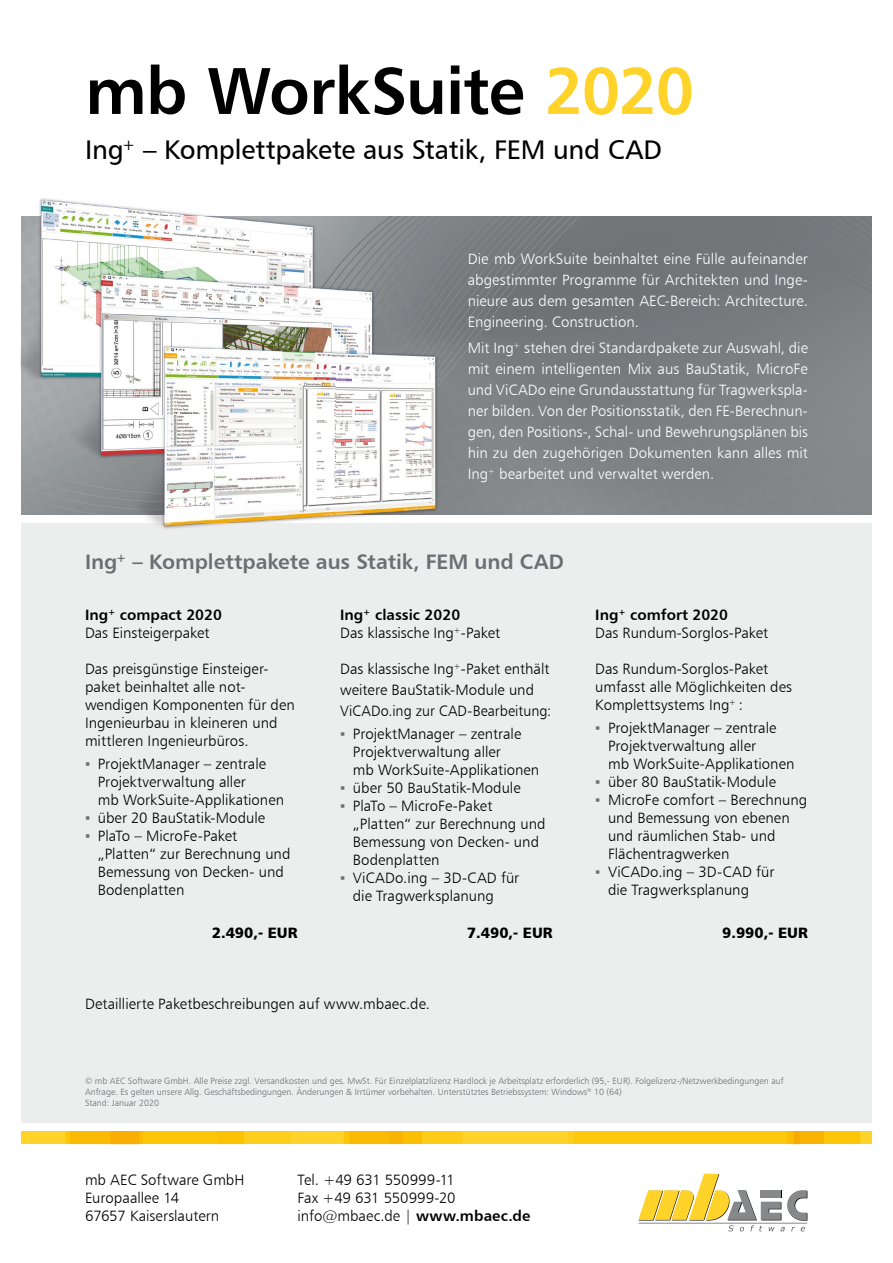
<style>
.page{position:relative;width:893px;height:1263px;background:#fff}
.page>*{position:absolute;margin:0;border:0;box-sizing:border-box;transform-origin:0 0}
.t1{font:66px "Humanist 777 BT Bold B";letter-spacing:-.02em;color:#000}
.t2{font:27px "Humanist 777 BT Roman B";letter-spacing:-.01em;color:#000}
.t3{font:21px "Humanist 777 BT Bold B";letter-spacing:-.005em;color:#6b6f72}
.t4{font:15px/18px "Humanist 777 BT Light B";color:#000}
.t5{font:15px/21px "Humanist 777 BT Light B";letter-spacing:.005em;color:#fff;text-align:justify}
.t6{font:15px "Humanist 777 BT Bold B";color:#000}
.t7{font:15px "Humanist 777 BT Black B";color:#000}
.t8{font:9px/10.8px "Humanist 777 BT Light B";color:#6b6f72}
.s1{color:#ffd329}
.s2{font-family:"Arial";color:#6b6f72}
.s3{font-family:"Humanist 777 BT Bold B"}
</style>
<div class="page">
<div style="left:21px;top:523px;width:851px;height:600px;background:#eceded"></div>
<svg style="left:638px;top:1174px;width:169px;height:57px"></svg>
<hr style="left:638px;top:1223px;width:169px;height:1px;background:#87888a">
<img style="left:73px;top:217px;width:799px;height:297px">
<div style="left:21px;top:1131px;width:851px;height:13px;background:#ffd329"></div>
<div style="left:573px;top:1131px;width:214px;height:13px;background:#fdc90d"></div>
<svg style="left:787px;top:1131px;width:73px;height:13px"></svg>
<div style="left:800px;top:1131px;width:23px;height:13px;background:#f9b300"></div>
<div style="left:794px;top:1131px;width:6px;height:13px;background:#f7ab00"></div>
<svg style="left:344px;top:1131px;width:118px;height:13px"></svg>
<div style="left:402px;top:1131px;width:20px;height:13px;background:#fbbf00"></div>
<div style="left:349px;top:1131px;width:40px;height:13px;background:#faba00"></div>
<div style="left:389px;top:1131px;width:13px;height:13px;background:#f9b400"></div>
<svg style="left:244px;top:1132px;width:47px;height:12px"></svg>
<svg style="left:65px;top:1131px;width:45px;height:13px"></svg>
<div style="left:143px;top:1131px;width:75px;height:13px;background:#fdc607"></div>
<div style="left:218px;top:1131px;width:26px;height:13px;background:#fcc100"></div>
<hr style="left:139px;top:1131px;width:4px;height:13px;background:#faba00">
<div style="left:110px;top:1131px;width:29px;height:13px;background:#f8af00"></div>
<div style="left:568px;top:1131px;width:5px;height:13px;background:#fece1d"></div>
<img style="left:21px;top:198px;width:419px;height:39px">
<img style="left:20px;top:236px;width:53px;height:279px">
<img style="left:72px;top:514px;width:368px;height:9px">
<img style="left:157px;top:523px;width:84px;height:6px">
<h1 class="t1" style="left:85px;top:49px;width:611px">mb WorkSuite <span class="s1">2020</span></h1>
<h2 class="t2" style="left:85px;top:133px;width:579px">Ing<sup>+</sup> – Komplettpakete aus Statik, FEM und CAD</h2>
<p class="t5" style="left:468px;top:248px;width:342px">Die mb WorkSuite beinhaltet eine Fülle aufeinander abgestimmter Programme für Architekten und Inge&shy;nieure aus dem gesamten AEC-Bereich: Architecture.<br>Engineering. Construction.</p>
<p class="t5" style="left:468px;top:337px;width:342px">Mit Ing<sup>+</sup> stehen drei Standardpakete zur Auswahl, die mit einem intelligenten Mix aus BauStatik, MicroFe und ViCADo eine Grundausstattung für Tragwerkspla&shy;ner bilden. Von der Positionsstatik, den FE-Berechnun&shy;gen, den Positions-, Schal- und Bewehrungsplänen bis hin zu den zugehörigen Dokumenten kann alles mit Ing<sup>+</sup> bearbeitet und verwaltet werden.</p>
<h3 class="t3" style="left:85px;top:548px;width:480px">Ing<sup>+</sup> – Komplettpakete aus Statik, FEM und CAD</h3>
<p class="t6" style="left:340px;top:605px;width:122px">Ing<sup>+</sup> classic 2020</p>
<p class="t4" style="left:340px;top:623px;width:162px">Das klassische Ing<sup>+</sup>-Paket</p>
<p class="t4" style="left:340px;top:658px;width:213px;line-height:21px">Das klassische Ing<sup>+</sup>-Paket enthält weitere BauStatik- Module und<br>ViCADo.ing zur CAD-Bearbeitung:</p>
<p class="t4" style="left:353px;top:724px;width:188px;text-indent:-13px"><span class="s2">▪</span> ProjektManager – zentrale<br>Projekt verwaltung aller<br>mb WorkSuite-Applikationen</p>
<p class="t4" style="left:340px;top:778px;width:182px"><span class="s2">▪</span> über 50 BauStatik-Module</p>
<p class="t4" style="left:353px;top:796px;width:194px;text-indent:-13px"><span class="s2">▪</span> PlaTo – MicroFe-Paket „Platten“ zur Berechnung und<br>Bemessung von Decken- und<br>Bodenplatten</p>
<p class="t4" style="left:353px;top:868px;width:168px;text-indent:-13px"><span class="s2">▪</span> ViCADo.ing – 3D-CAD für die Tragwerksplanung</p>
<p class="t7" style="left:467px;top:923px;width:87px">7.490,- EUR</p>
<p class="t6" style="left:85px;top:605px;width:138px">Ing<sup>+</sup> compact 2020</p>
<p class="t4" style="left:85px;top:623px;width:126px">Das Einsteigerpaket</p>
<p class="t4" style="left:85px;top:660px;width:211px">Das preisgünstige Einsteiger&shy;paket beinhaltet alle not&shy;wendigen Komponenten für den<br>Ingenieurbau in kleineren und mittleren Ingenieurbüros.</p>
<p class="t4" style="left:98px;top:754px;width:188px;text-indent:-13px"><span class="s2">▪</span> ProjektManager – zentrale<br>Projekt verwaltung aller<br>mb WorkSuite-Applikationen</p>
<p class="t4" style="left:85px;top:808px;width:182px"><span class="s2">▪</span> über 20 BauStatik-Module</p>
<p class="t4" style="left:98px;top:826px;width:194px;text-indent:-13px"><span class="s2">▪</span> PlaTo – MicroFe-Paket „Platten“ zur Berechnung und<br>Bemessung von Decken- und<br>Bodenplatten</p>
<p class="t7" style="left:212px;top:923px;width:87px">2.490,- EUR</p>
<p class="t4" style="left:85px;top:995px;width:346px">Detaillierte Paketbeschreibungen auf www.mbaec.de.</p>
<p class="t6" style="left:595px;top:605px;width:134px">Ing<sup>+</sup> comfort 2020</p>
<p class="t4" style="left:595px;top:623px;width:174px">Das Rundum-Sorglos-Paket</p>
<p class="t4" style="left:595px;top:660px;width:198px">Das Rundum-Sorglos-Paket umfasst alle Möglichkeiten des<br>Komplettsystems Ing<sup>+</sup> :</p>
<p class="t4" style="left:608px;top:718px;width:188px;text-indent:-13px"><span class="s2">▪</span> ProjektManager – zentrale<br>Projekt verwaltung aller<br>mb WorkSuite-Applikationen</p>
<p class="t4" style="left:595px;top:772px;width:182px"><span class="s2">▪</span> über 80 BauStatik-Module</p>
<p class="t4" style="left:608px;top:790px;width:201px;text-indent:-13px"><span class="s2">▪</span> MicroFe comfort – Berechnung und Bemessung von ebenen und räumlichen Stab- und<br>Flächentragwerken</p>
<p class="t4" style="left:608px;top:862px;width:168px;text-indent:-13px"><span class="s2">▪</span> ViCADo.ing – 3D-CAD für die Tragwerksplanung</p>
<p class="t7" style="left:722px;top:923px;width:87px">9.990,- EUR</p>
<p class="t8" style="left:85px;top:1075px;width:700px">© mb AEC Software GmbH. Alle Preise zzgl. Versand kosten und ges. MwSt. Für Einzelplatz lizenz Hardlock je Arbeitsplatz erforderlich (95,- EUR). Folgelizenz-/Netzwerkbedingungen auf<br>Anfrage. Es gelten unsere Allg. Geschäfts bedingungen. Änderungen &amp; Irrtümer vorbehalten. Unterstütztes Betriebs system: Windows<sup>®</sup> 10 (64)<br>Stand: Januar 2020</p>
<p class="t4" style="left:85px;top:1170px;width:161px">mb AEC Software GmbH<br>Europaallee 14<br>67657 Kaiserslautern</p>
<p class="t4" style="left:298px;top:1170px;width:234px">Tel. +49 631 550999-11<br>Fax +49 631 550999-20 info@mbaec.de | <span class="s3">www.mbaec.de</span></p>
</div>
